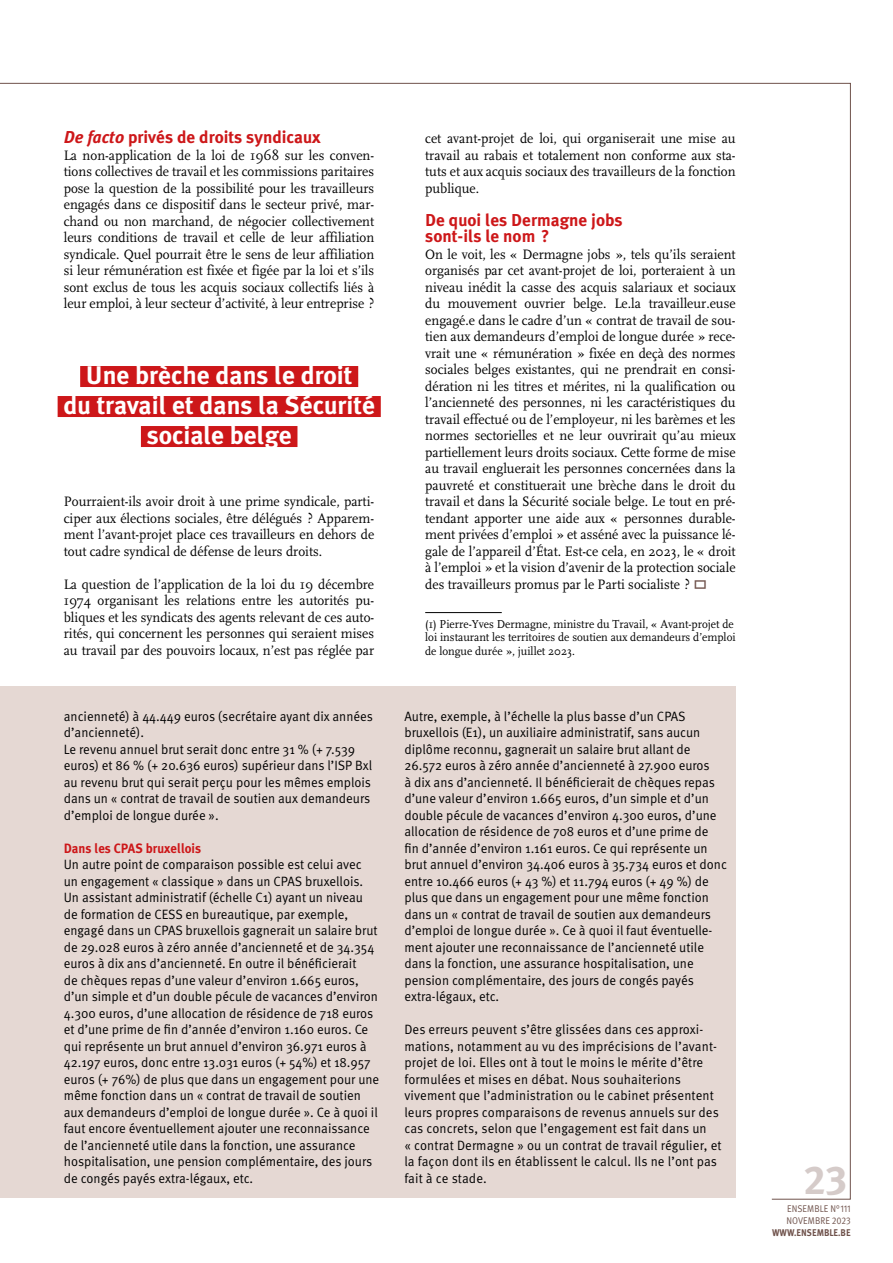
<style>
.page{position:relative;width:893px;height:1263px;background:#fff}
.page>*{position:absolute;margin:0;border:0;box-sizing:border-box;transform-origin:0 0}
.t1{font:40.5px "Meta Plus Bold Caps";color:#d5cbc9}
.t2{font:700 25.5px/30px "Meta Plus";color:#fff;text-align:center}
.t3{font:700 17.25px/16.5px "Meta Plus";color:#cd1719}
.t4{font:14.25px/16.5px "FF Scala";color:#000;text-align:justify;scale:.95 1}
.t5{font:13.5px/16.5px "Meta Pro";color:#000;scale:.95 1}
.t6{font:700 13.5px "Meta Plus";color:#cd1719;scale:.95 1}
.t7{font:12px/13.5px "FF Scala";color:#000;scale:.95 1}
.t8{font:9.75px/12px "Meta Pro";letter-spacing:.01em;color:#6f524b;scale:.9 1}
.t9{font:700 9.75px "Meta Plus";color:#6f524b;scale:.9 1}
.s1{font-style:italic}
</style>
<div class="page">
<hr style="left:425px;top:612px;width:77px;height:1px;background:#000">
<div style="left:0;top:686px;width:736px;height:512px;background:#e5d8d3"></div>
<div style="left:80px;top:366px;width:278px;height:21px;background:#cd1719"></div>
<div style="left:58px;top:396px;width:323px;height:21px;background:#cd1719"></div>
<div style="left:141px;top:426px;width:156px;height:21px;background:#cd1719"></div>
<p class="t3" style="left:64px;top:129px;width:259px"><span class="s1">De facto</span> privés de droits syndicaux</p>
<p class="t4" style="left:64px;top:147px;width:328px">La non-application de la loi de 1968 sur les conven&shy;tions collectives de travail et les commissions paritaires pose la question de la possibilité pour les travailleurs engagés dans ce dispositif dans le secteur privé, mar&shy;chand ou non marchand, de négocier collectivement leurs conditions de travail et celle de leur affiliation syndicale. Quel pourrait être le sens de leur affiliation si leur rémunération est fixée et figée par la loi et s’ils sont exclus de tous les acquis sociaux collectifs liés à leur emploi, à leur secteur d’activité, à leur entreprise ?</p>
<h2 class="t2" style="left:63px;top:360px;width:313px">Une brèche dans le droit<br>du travail et dans la Sécurité sociale belge</h2>
<p class="t4" style="left:64px;top:493px;width:328px">Pourraient-ils avoir droit à une prime syndicale, parti&shy;ciper aux élections sociales, être délégués ? Apparem&shy;ment l’avant-projet place ces travailleurs en dehors de tout cadre syndical de défense de leurs droits.</p>
<p class="t4" style="left:64px;top:576px;width:328px">La question de l’application de la loi du 19 décembre 1974 organisant les relations entre les autorités pu&shy;bliques et les syndicats des agents relevant de ces auto&shy;rités, qui concernent les personnes qui seraient mises au travail par des pouvoirs locaux, n’est pas réglée par</p>
<p class="t5" style="left:64px;top:708px;width:327px">ancienneté) à 44.449 euros (secrétaire ayant dix années d’ancienneté).<br>Le revenu annuel brut serait donc entre 31 % (+ 7.539 euros) et 86 % (+ 20.636 euros) supérieur dans l’ISP Bxl au revenu brut qui serait perçu pour les mêmes emplois dans un « contrat de travail de soutien aux demandeurs d’emploi de longue durée ».</p>
<p class="t6" style="left:64px;top:840px;width:146px">Dans les CPAS bruxellois</p>
<p class="t5" style="left:64px;top:857px;width:333px">Un autre point de comparaison possible est celui avec un engagement « classique » dans un CPAS bruxellois.<br>Un assistant administratif (échelle C1) ayant un niveau de formation de CESS en bureautique, par exemple, engagé dans un CPAS bruxellois gagnerait un salaire brut de 29.028 euros à zéro année d’ancienneté et de 34.354 euros à dix ans d’ancienneté. En outre il bénéficierait<br>de chèques repas d’une valeur d’environ 1.665 euros, d’un simple et d’un double pécule de vacances d’environ 4.300 euros, d’une allocation de résidence de 718 euros et d’une prime de fin d’année d’environ 1.160 euros. Ce qui représente un brut annuel d’environ 36.971 euros à 42.197 euros, donc entre 13.031 euros (+ 54%) et 18.957 euros (+ 76%) de plus que dans un engagement pour une même fonction dans un « contrat de travail de soutien aux demandeurs d’emploi de longue durée ». Ce à quoi il faut encore éventuellement ajouter une reconnaissance de l’ancienneté utile dans la fonction, une assurance hospitalisation, une pension complémentaire, des jours de congés payés extra-légaux, etc.</p>
<p class="t4" style="left:425px;top:130px;width:328px">cet avant-projet de loi, qui organiserait une mise au travail au rabais et totalement non conforme aux sta&shy;tuts et aux acquis sociaux des travailleurs de la fonction publique.</p>
<p class="t3" style="left:425px;top:211px;width:199px">De quoi les Dermagne jobs sont-ils le nom ?</p>
<p class="t4" style="left:425px;top:246px;width:328px">On le voit, les « Dermagne jobs », tels qu’ils seraient organisés par cet avant-projet de loi, porteraient à un niveau inédit la casse des acquis salariaux et sociaux du mouvement ouvrier belge. Le.la travailleur.euse engagé.e dans le cadre d’un « contrat de travail de sou&shy;tien aux demandeurs d’emploi de longue durée » rece&shy;vrait une « rémunération » fixée en deçà des normes sociales belges existantes, qui ne prendrait en consi&shy;dération ni les titres et mérites, ni la qualification ou l’ancienneté des personnes, ni les caractéristiques du travail effectué ou de l’employeur, ni les barèmes et les normes sectorielles et ne leur ouvrirait qu’au mieux partiellement leurs droits sociaux. Cette forme de mise au travail engluerait les personnes concernées dans la pauvreté et constituerait une brèche dans le droit du travail et dans la Sécurité sociale belge. Le tout en pré&shy;tendant apporter une aide aux « personnes durable&shy;ment privées d’emploi » et asséné avec la puissance lé&shy;gale de l’appareil d’État. Est-ce cela, en 2023, le « droit à l’emploi » et la vision d’avenir de la protection sociale des travailleurs promus par le Parti socialiste ?</p>
<p class="t7" style="left:425px;top:617px;width:328px">(1) Pierre-Yves Dermagne, ministre du Travail, « Avant-projet de loi instaurant les territoires de soutien aux demandeurs d’emploi de longue durée », juillet 2023.</p>
<p class="t5" style="left:404px;top:708px;width:341px">Autre, exemple, à l’échelle la plus basse d’un CPAS bruxellois (E1), un auxiliaire administratif, sans aucun diplôme reconnu, gagnerait un salaire brut allant de 26.572 euros à zéro année d’ancienneté à 27.900 euros<br>à dix ans d’ancienneté. Il bénéficierait de chèques repas d’une valeur d’environ 1.665 euros, d’un simple et d’un double pécule de vacances d’environ 4.300 euros, d’une allocation de résidence de 708 euros et d’une prime de<br>fin d’année d’environ 1.161 euros. Ce qui représente un brut annuel d’environ 34.406 euros à 35.734 euros et donc entre 10.466 euros (+ 43 %) et 11.794 euros (+ 49 %) de plus que dans un engagement pour une même fonction dans un « contrat de travail de soutien aux demandeurs d’emploi de longue durée ». Ce à quoi il faut éventuelle&shy;ment ajouter une reconnaissance de l’ancienneté utile dans la fonction, une assurance hospitalisation, une pension complémentaire, des jours de congés payés extra-légaux, etc.</p>
<p class="t5" style="left:404px;top:1022px;width:335px">Des erreurs peuvent s’être glissées dans ces approxi&shy;mations, notamment au vu des imprécisions de l’avant&shy;projet de loi. Elles ont à tout le moins le mérite d’être formulées et mises en débat. Nous souhaiterions vivement que l’administration ou le cabinet présentent leurs propres comparaisons de revenus annuels sur des cas concrets, selon que l’engagement est fait dans un<br>« contrat Dermagne » ou un contrat de travail régulier, et la façon dont ils en établissent le calcul. Ils ne l’ont pas fait à ce stade.</p>
<h1 class="t1" style="left:804px;top:1156px;width:45px">23</h1>
<p class="t8" style="left:786px;top:1203px;width:73px">ENSEMBLE N°111<br>NOVEMBRE 2023</p>
<p class="t9" style="left:772px;top:1227px;width:89px">WWW.ENSEMBLE.BE</p>
</div>
